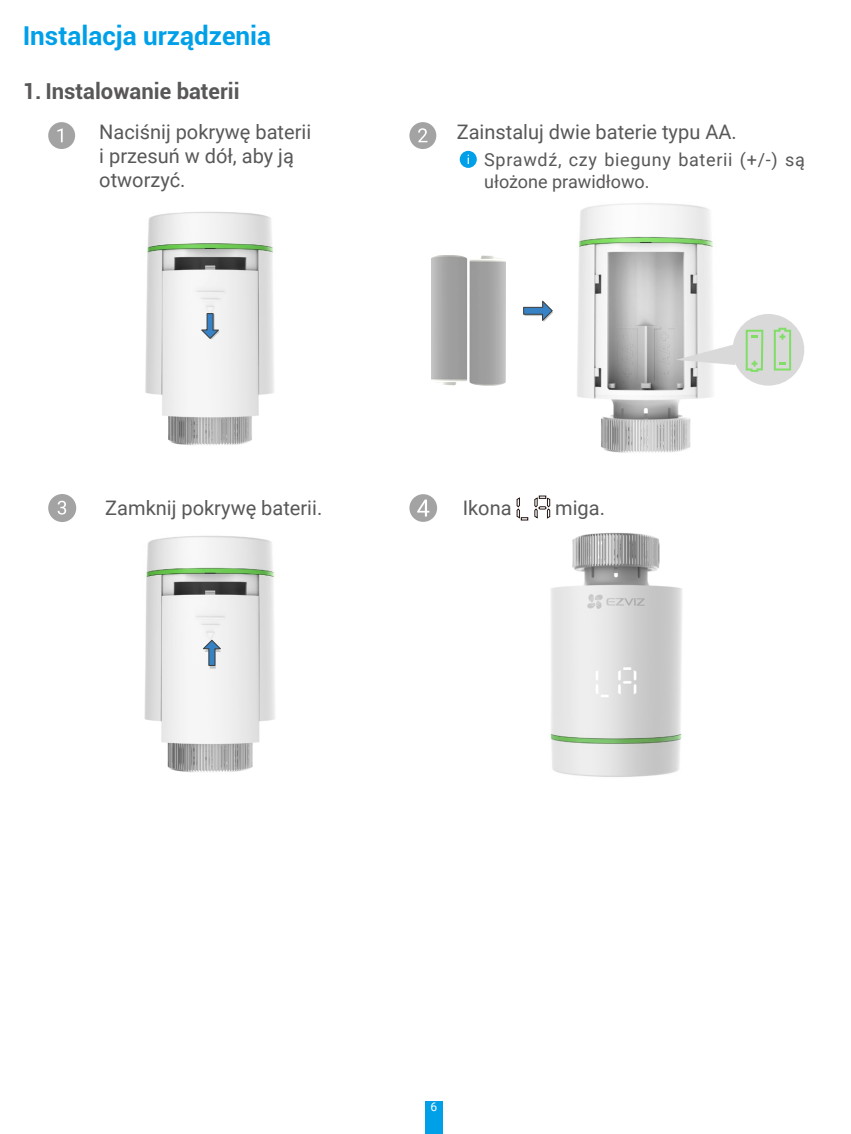
<style>
.page{position:relative;width:851px;height:1134px;background:#fff}
.page>*{position:absolute;margin:0;border:0;box-sizing:border-box;transform-origin:0 0}
.t1{font:700 26px "Roboto";color:#00a0e9}
.t2{font:700 22px "Roboto";color:#595757}
.t3{font:20px/24px "Roboto";color:#595757}
.t4{font:18px/21.6px "Roboto";letter-spacing:.04em;color:#595757}
.t5{font:12px "Roboto";color:#fff}
</style>
<div class="page">
<div style="left:425px;top:1101px;width:17px;height:33px;background:#00a0e9"></div>
<div style="left:48px;top:122px;width:27px;height:27px;background:#a3a3a3;border-radius:50%"></div>
<svg style="left:57px;top:128px;width:6px;height:14px"></svg>
<div style="left:409px;top:122px;width:27px;height:27px;background:#a3a3a3;border-radius:50%"></div>
<svg style="left:418px;top:128px;width:9px;height:14px"></svg>
<div style="left:459px;top:151px;width:17px;height:17px;background:#00a0e9;border-radius:50%"></div>
<svg style="left:467px;top:155px;width:2px;height:9px"></svg>
<img style="left:145px;top:211px;width:129px;height:234px">
<svg style="left:201px;top:313px;width:19px;height:27px"></svg>
<div style="left:732px;top:314px;width:72px;height:72px;background:#d9d9d9;border-radius:50%"></div>
<img style="left:577px;top:203px;width:136px;height:250px">
<img style="left:469px;top:255px;width:37px;height:131px">
<svg style="left:523px;top:301px;width:30px;height:21px"></svg>
<svg style="left:745px;top:330px;width:18px;height:42px"></svg>
<svg style="left:773px;top:328px;width:18px;height:42px"></svg>
<svg style="left:675px;top:345px;width:60px;height:20px"></svg>
<div style="left:48px;top:494px;width:28px;height:28px;background:#a3a3a3;border-radius:50%"></div>
<svg style="left:58px;top:501px;width:8px;height:14px"></svg>
<div style="left:409px;top:494px;width:28px;height:28px;background:#a3a3a3;border-radius:50%"></div>
<svg style="left:417px;top:500px;width:12px;height:16px"></svg>
<svg style="left:516px;top:495px;width:34px;height:26px"></svg>
<img style="left:144px;top:536px;width:131px;height:236px">
<svg style="left:203px;top:640px;width:18px;height:29px"></svg>
<img style="left:550px;top:533px;width:132px;height:244px">
<h1 class="t1" style="left:23px;top:17px;width:250px">Instalacja urządzenia</h1>
<p class="t2" style="left:23px;top:76px;width:218px">1. Instalowanie baterii</p>
<p class="t3" style="left:99px;top:119px;width:213px">Naciśnij pokrywę baterii i przesuń w dół, aby ją otworzyć.</p>
<p class="t3" style="left:456px;top:119px;width:281px">Zainstaluj dwie baterie typu AA.</p>
<p class="t4" style="left:484px;top:148px;width:322px">Sprawdź, czy bieguny baterii (+/-) są ułożone prawidłowo.</p>
<p class="t3" style="left:105px;top:495px;width:218px">Zamknij pokrywę baterii.</p>
<p class="t3" style="left:462px;top:495px;width:50px">Ikona</p>
<p class="t3" style="left:555px;top:495px;width:51px">miga.</p>
<p class="t5" style="left:430px;top:1099px;width:8px">6</p>
</div>
